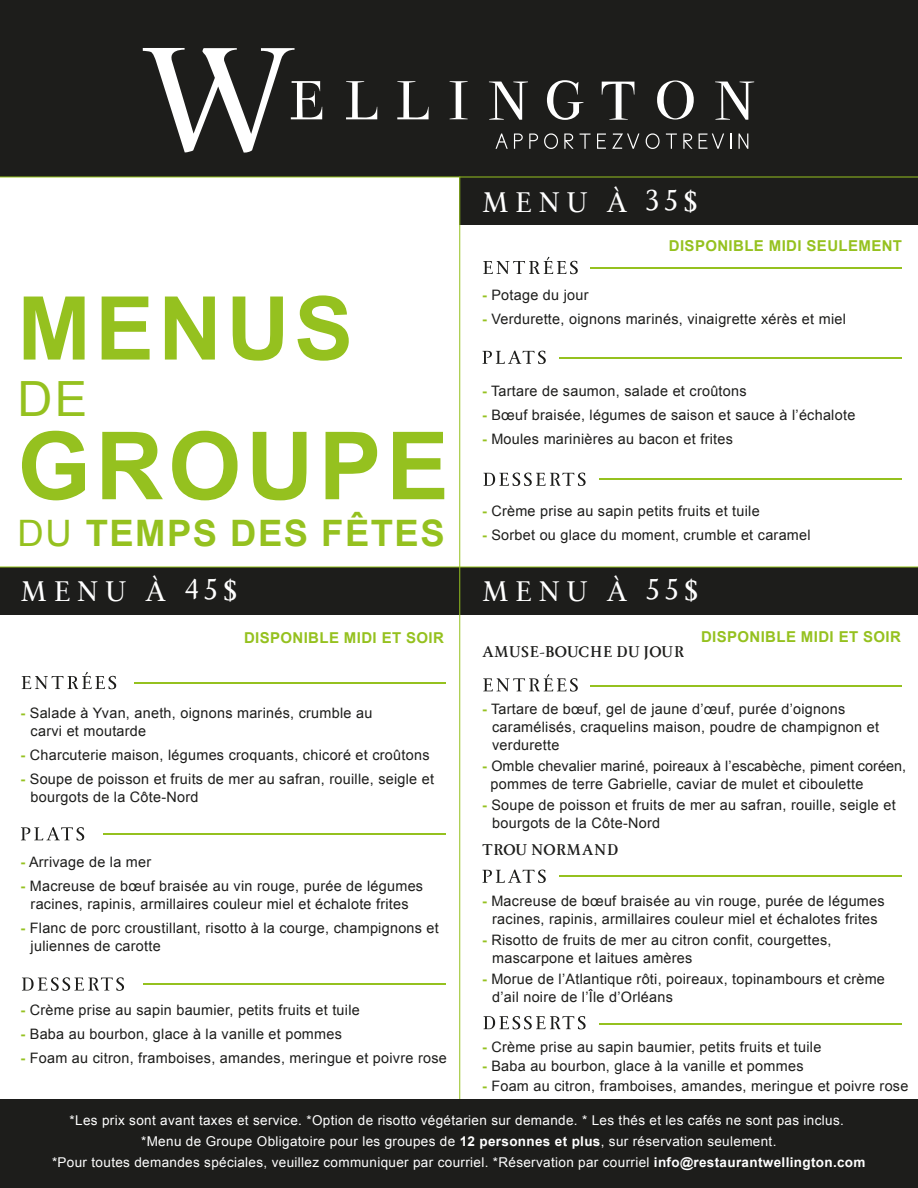
<style>
.page{position:relative;width:918px;height:1188px;background:#fff}
.page>*{position:absolute;margin:0;border:0;box-sizing:border-box;transform-origin:0 0}
.t1{font:700 94.2px "Arial";letter-spacing:.05em;color:#95c11f}
.t2{font:700 88.05px "Arial";letter-spacing:.05em;color:#95c11f}
.t3{font:48.6px "Arial";color:#95c11f}
.t4{font:700 36.45px "Arial";letter-spacing:.04em;color:#95c11f}
.t5{font:30px "Ingleby";letter-spacing:.2em;color:#fff}
.t6{font:700 16.5px "Ingleby";letter-spacing:.02em;color:#1d1d1b}
.t7{font:700 15px "Arial";letter-spacing:.025em;color:#95c11f}
.t8{font:14.4px/18px "Arial";letter-spacing:.02em;color:#1d1d1b}
.t9{font:13.5px/21px "Arial";letter-spacing:.025em;color:#fff;text-align:center}
.s1{font-weight:400}
.s2{font-weight:700;color:#95c11f}
.s3{font-weight:700}
</style>
<div class="page">
<svg style="left:483px;top:257px;width:95px;height:17px"></svg>
<svg style="left:482px;top:351px;width:64px;height:13px"></svg>
<svg style="left:483px;top:473px;width:103px;height:13px"></svg>
<svg style="left:483px;top:674px;width:95px;height:18px"></svg>
<svg style="left:482px;top:870px;width:64px;height:13px"></svg>
<svg style="left:483px;top:1016px;width:103px;height:13px"></svg>
<svg style="left:22px;top:672px;width:94px;height:17px"></svg>
<svg style="left:21px;top:827px;width:63px;height:14px"></svg>
<svg style="left:22px;top:977px;width:102px;height:14px"></svg>
<div style="left:460px;top:177px;width:458px;height:48px;background:#1d1d1b"></div>
<div style="left:0;top:567px;width:918px;height:48px;background:#1d1d1b"></div>
<div style="left:0;top:0;width:918px;height:177px;background:#1d1d1b"></div>
<svg style="left:496px;top:134px;width:12px;height:15px"></svg>
<svg style="left:514px;top:134px;width:9px;height:15px"></svg>
<svg style="left:529px;top:134px;width:9px;height:15px"></svg>
<svg style="left:544px;top:133px;width:14px;height:16px"></svg>
<svg style="left:564px;top:134px;width:10px;height:15px"></svg>
<svg style="left:580px;top:134px;width:11px;height:15px"></svg>
<svg style="left:597px;top:134px;width:9px;height:15px"></svg>
<svg style="left:612px;top:134px;width:27px;height:15px"></svg>
<svg style="left:646px;top:133px;width:14px;height:16px"></svg>
<svg style="left:666px;top:134px;width:11px;height:15px"></svg>
<svg style="left:683px;top:134px;width:10px;height:15px"></svg>
<svg style="left:699px;top:134px;width:25px;height:15px"></svg>
<svg style="left:731px;top:134px;width:1px;height:15px"></svg>
<svg style="left:739px;top:134px;width:9px;height:15px"></svg>
<svg style="left:346px;top:81px;width:31px;height:38px"></svg>
<svg style="left:397px;top:81px;width:32px;height:38px"></svg>
<svg style="left:547px;top:80px;width:37px;height:40px"></svg>
<svg style="left:657px;top:80px;width:37px;height:40px"></svg>
<svg style="left:450px;top:81px;width:18px;height:38px"></svg>
<svg style="left:489px;top:82px;width:39px;height:38px"></svg>
<svg style="left:715px;top:82px;width:39px;height:38px"></svg>
<svg style="left:602px;top:82px;width:32px;height:38px"></svg>
<svg style="left:143px;top:48px;width:179px;height:105px"></svg>
<hr style="left:459px;top:177px;width:1px;height:940px;background:#95c11f">
<hr style="left:0;top:177px;width:918px;height:1px;background:#95c11f">
<hr style="left:0;top:567px;width:918px;height:1px;background:#95c11f">
<div style="left:0;top:1100px;width:918px;height:88px;background:#1d1d1b"></div>
<hr style="left:590px;top:685px;width:312px;height:1px;background:#95c11f">
<hr style="left:559px;top:876px;width:343px;height:1px;background:#95c11f">
<hr style="left:600px;top:1023px;width:302px;height:2px;background:#95c11f">
<hr style="left:590px;top:267px;width:312px;height:2px;background:#95c11f">
<hr style="left:559px;top:357px;width:343px;height:2px;background:#95c11f">
<hr style="left:600px;top:479px;width:302px;height:1px;background:#95c11f">
<hr style="left:134px;top:682px;width:312px;height:1px;background:#95c11f">
<hr style="left:103px;top:834px;width:343px;height:1px;background:#95c11f">
<hr style="left:144px;top:983px;width:302px;height:1px;background:#95c11f">
<h3 class="t5" style="left:482px;top:186px;width:217px">MENU À 35$</h3>
<h2 class="t2" style="left:17px;top:271px;width:337px">MENUS</h2>
<h3 class="t3" style="left:17px;top:367px;width:71px">DE</h3>
<h1 class="t1" style="left:17px;top:404px;width:433px">GROUPE</h1>
<h3 class="t4" style="left:17px;top:509px;width:429px"><span class="s1">DU</span> TEMPS DES FÊTES</h3>
<p class="t7" style="left:669px;top:236px;width:235px">DISPONIBLE MIDI SEULEMENT</p>
<p class="t8" style="left:482px;top:286px;width:108px"><span class="s2">-</span> Potage du jour</p>
<p class="t8" style="left:482px;top:310px;width:365px"><span class="s2">-</span> Verdurette, oignons marinés, vinaigrette xérès et miel</p>
<p class="t8" style="left:482px;top:382px;width:266px"><span class="s2">-</span> Tartare de saumon, salade et croûtons</p>
<p class="t8" style="left:482px;top:406px;width:375px"><span class="s2">-</span> Bœuf braisée, légumes de saison et sauce à l’échalote</p>
<p class="t8" style="left:482px;top:430px;width:253px"><span class="s2">-</span> Moules marinières au bacon et frites</p>
<p class="t8" style="left:482px;top:502px;width:279px"><span class="s2">-</span> Crème prise au sapin petits fruits et tuile</p>
<p class="t8" style="left:482px;top:526px;width:330px"><span class="s2">-</span> Sorbet ou glace du moment, crumble et caramel</p>
<h3 class="t5" style="left:20px;top:576px;width:218px">MENU À 45$</h3>
<h3 class="t5" style="left:482px;top:576px;width:218px">MENU À 55$</h3>
<p class="t7" style="left:244px;top:628px;width:201px">DISPONIBLE MIDI ET SOIR</p>
<p class="t8" style="left:31px;top:704px;width:343px;text-indent:-10px"><span class="s2">-</span> Salade à Yvan, aneth, oignons marinés, crumble au carvi et moutarde</p>
<p class="t8" style="left:20px;top:746px;width:411px"><span class="s2">-</span> Charcuterie maison, légumes croquants, chicoré et croûtons</p>
<p class="t8" style="left:31px;top:770px;width:405px;text-indent:-10px"><span class="s2">-</span> Soupe de poisson et fruits de mer au safran, rouille, seigle et bourgots de la Côte-Nord</p>
<p class="t8" style="left:20px;top:853px;width:132px"><span class="s2">-</span> Arrivage de la mer</p>
<p class="t8" style="left:20px;top:877px;width:404px;text-align:center"><span class="s2">-</span> Macreuse de bœuf braisée au vin rouge, purée de légumes racines, rapinis, armillaires couleur miel et échalote frites</p>
<p class="t8" style="left:31px;top:919px;width:410px;text-indent:-10px"><span class="s2">-</span> Flanc de porc croustillant, risotto à la courge, champignons et juliennes de carotte</p>
<p class="t8" style="left:20px;top:1001px;width:341px"><span class="s2">-</span> Crème prise au sapin baumier, petits fruits et tuile</p>
<p class="t8" style="left:20px;top:1025px;width:323px"><span class="s2">-</span> Baba au bourbon, glace à la vanille et pommes</p>
<p class="t8" style="left:20px;top:1049px;width:428px"><span class="s2">-</span> Foam au citron, framboises, amandes, meringue et poivre rose</p>
<p class="t6" style="left:482px;top:643px;width:204px">AMUSE-BOUCHE DU JOUR</p>
<p class="t7" style="left:701px;top:626px;width:201px">DISPONIBLE MIDI ET SOIR</p>
<p class="t8" style="left:492px;top:700px;width:388px;text-indent:-10px"><span class="s2">-</span> Tartare de bœuf, gel de jaune d’œuf, purée d’oignons caramélisés, craquelins maison, poudre de champignon et verdurette</p>
<p class="t8" style="left:491px;top:757px;width:417px;text-indent:-9px"><span class="s2">-</span> Omble chevalier mariné, poireaux à l’escabèche, piment coréen, pommes de terre Gabrielle, caviar de mulet et ciboulette</p>
<p class="t8" style="left:492px;top:796px;width:405px;text-indent:-10px"><span class="s2">-</span> Soupe de poisson et fruits de mer au safran, rouille, seigle et bourgots de la Côte-Nord</p>
<p class="t6" style="left:482px;top:841px;width:138px">TROU NORMAND</p>
<p class="t8" style="left:482px;top:892px;width:404px;text-align:center"><span class="s2">-</span> Macreuse de bœuf braisée au vin rouge, purée de légumes racines, rapinis, armillaires couleur miel et échalotes frites</p>
<p class="t8" style="left:492px;top:931px;width:341px;text-indent:-10px"><span class="s2">-</span> Risotto de fruits de mer au citron confit, courgettes, mascarpone et laitues amères</p>
<p class="t8" style="left:492px;top:970px;width:394px;text-indent:-10px"><span class="s2">-</span> Morue de l’Atlantique rôti, poireaux, topinambours et crème d’ail noire de l’Île d’Orléans</p>
<p class="t8" style="left:482px;top:1038px;width:341px"><span class="s2">-</span> Crème prise au sapin baumier, petits fruits et tuile</p>
<p class="t8" style="left:482px;top:1057px;width:323px"><span class="s2">-</span> Baba au bourbon, glace à la vanille et pommes</p>
<p class="t8" style="left:482px;top:1077px;width:428px"><span class="s2">-</span> Foam au citron, framboises, amandes, meringue et poivre rose</p>
<p class="t9" style="left:52px;top:1110px;width:815px">*Les prix sont avant taxes et service. *Option de risotto végétarien sur demande. * Les thés et les cafés ne sont pas inclus. *Menu de Groupe Obligatoire pour les groupes de <span class="s3">12 personnes et plus</span>, sur réservation seulement.<br>*Pour toutes demandes spéciales, veuillez communiquer par courriel. *Réservation par courriel <span class="s3">info@restaurantwellington.com</span></p>
</div>
